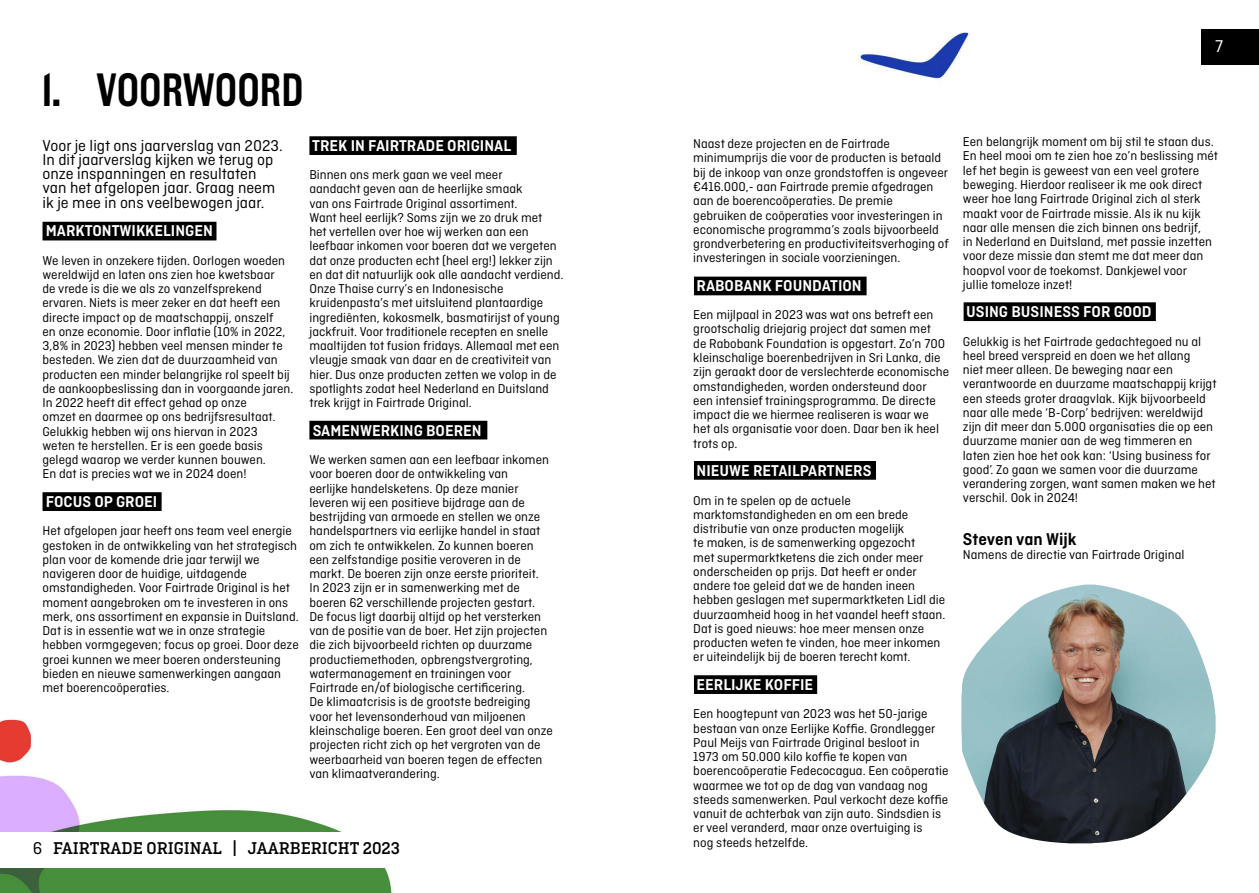
<style>
.page{position:relative;width:1259px;height:893px;background:#fff}
.page>*{position:absolute;margin:0;border:0;box-sizing:border-box;transform-origin:0 0}
.t1{font:500 48px "Americane Cond";letter-spacing:.015em;color:#000}
.t2{font:500 18px "Ciutadella Slab";color:#000}
.t3{font:600 18px "Ciutadella";color:#000}
.t4{font:18px "Ciutadella";color:#fff}
.t5{font:16.5px/14.2px "Ciutadella";color:#000}
.t6{font:600 16.5px "Ciutadella";color:#fff}
.t7{font:13.5px/14.2px "Ciutadella";color:#000}
.s1{font-family:"Ciutadella";font-weight:400}
</style>
<div class="page">
<img style="left:0;top:221px;width:437px;height:672px">
<img style="left:437px;top:32px;width:667px;height:812px">
<div style="left:964px;top:303px;width:191px;height:17px;background:#000"></div>
<div style="left:963px;top:302px;width:192px;height:19px;border:2px solid #000"></div>
<div style="left:310px;top:137px;width:206px;height:17px;background:#000"></div>
<div style="left:309px;top:136px;width:208px;height:19px;border:2px solid #000"></div>
<div style="left:310px;top:421px;width:176px;height:18px;background:#000"></div>
<div style="left:43px;top:493px;width:118px;height:17px;background:#000"></div>
<div style="left:43px;top:492px;width:119px;height:19px;border:2px solid #000"></div>
<div style="left:694px;top:277px;width:172px;height:18px;background:#000"></div>
<div style="left:694px;top:462px;width:181px;height:17px;background:#000"></div>
<div style="left:694px;top:461px;width:182px;height:19px;border:2px solid #000"></div>
<div style="left:694px;top:676px;width:122px;height:17px;background:#000"></div>
<div style="left:694px;top:675px;width:123px;height:19px;border:2px solid #000"></div>
<div style="left:43px;top:222px;width:173px;height:18px;background:#000"></div>
<img style="left:961px;top:585px;width:254px;height:258px">
<div style="left:0;top:832px;width:413px;height:35px;background:#fff"></div>
<div style="left:1201px;top:29px;width:58px;height:35px;background:#000"></div>
<h1 class="t1" style="left:43px;top:62px;width:262px">1. VOORWOORD</h1>
<p class="t5" style="left:43px;top:138px;width:242px">Voor je ligt ons jaarverslag van 2023.<br>In dit jaarverslag kijken we terug op onze inspanningen en resultaten van het afgelopen jaar. Graag neem ik je mee in ons veelbewogen jaar.</p>
<p class="t6" style="left:46px;top:221px;width:169px">MARKTONTWIKKELINGEN</p>
<p class="t7" style="left:43px;top:253px;width:252px">We leven in onzekere tijden. Oorlogen woeden wereldwijd en laten ons zien hoe kwetsbaar<br>de vrede is die we als zo vanzelfsprekend ervaren. Niets is meer zeker en dat heeft een directe impact op de maatschappij, onszelf<br>en onze economie. Door inflatie (10% in 2022, 3,8% in 2023) hebben veel mensen minder te besteden. We zien dat de duurzaamheid van producten een minder belangrijke rol speelt bij de aankoopbeslissing dan in voorgaande jaren.<br>In 2022 heeft dit effect gehad op onze<br>omzet en daarmee op ons bedrijfsresultaat.<br>Gelukkig hebben wij ons hiervan in 2023 weten te herstellen. Er is een goede basis gelegd waarop we verder kunnen bouwen.<br>En dat is precies wat we in 2024 doen!</p>
<p class="t6" style="left:46px;top:492px;width:113px">FOCUS OP GROEI</p>
<p class="t7" style="left:43px;top:524px;width:258px">Het afgelopen jaar heeft ons team veel energie gestoken in de ontwikkeling van het strategisch plan voor de komende drie jaar terwijl we navigeren door de huidige, uitdagende omstandigheden. Voor Fairtrade Original is het moment aangebroken om te investeren in ons merk, ons assortiment en expansie in Duitsland.<br>Dat is in essentie wat we in onze strategie hebben vormgegeven; focus op groei. Door deze groei kunnen we meer boeren ondersteuning bieden en nieuwe samenwerkingen aangaan met boerencoöperaties.</p>
<p class="t6" style="left:312px;top:136px;width:200px">TREK IN FAIRTRADE ORIGINAL</p>
<p class="t7" style="left:309px;top:167px;width:255px">Binnen ons merk gaan we veel meer<br>aandacht geven aan de heerlijke smaak<br>van ons Fairtrade Original assortiment.<br>Want heel eerlijk? Soms zijn we zo druk met het vertellen over hoe wij werken aan een leefbaar inkomen voor boeren dat we vergeten dat onze producten echt (heel erg!) lekker zijn en dat dit natuurlijk ook alle aandacht verdiend.<br>Onze Thaise curry’s en Indonesische kruidenpasta’s met uitsluitend plantaardige ingrediënten, kokosmelk, basmatirijst of young jackfruit. Voor traditionele recepten en snelle maaltijden tot fusion fridays. Allemaal met een vleugje smaak van daar en de creativiteit van hier. Dus onze producten zetten we volop in de spotlights zodat heel Nederland en Duitsland trek krijgt in Fairtrade Original.</p>
<p class="t6" style="left:313px;top:421px;width:170px">SAMENWERKING BOEREN</p>
<p class="t7" style="left:309px;top:452px;width:245px">We werken samen aan een leefbaar inkomen voor boeren door de ontwikkeling van<br>eerlijke handelsketens. Op deze manier leveren wij een positieve bijdrage aan de bestrijding van armoede en stellen we onze handelspartners via eerlijke handel in staat om zich te ontwikkelen. Zo kunnen boeren een zelfstandige positie veroveren in de markt. De boeren zijn onze eerste prioriteit.<br>In 2023 zijn er in samenwerking met de boeren 62 verschillende projecten gestart.<br>De focus ligt daarbij altijd op het versterken van de positie van de boer. Het zijn projecten die zich bijvoorbeeld richten op duurzame productiemethoden, opbrengstvergroting, watermanagement en trainingen voor Fairtrade en/of biologische certificering.<br>De klimaatcrisis is de grootste bedreiging voor het levensonderhoud van miljoenen kleinschalige boeren. Een groot deel van onze projecten richt zich op het vergroten van de weerbaarheid van boeren tegen de effecten van klimaatverandering.</p>
<h2 class="t2" style="left:33px;top:838px;width:368px"><span class="s1">6</span> FAIRTRADE ORIGINAL | JAARBERICHT 2023</h2>
<h2 class="t4" style="left:1215px;top:37px;width:10px">7</h2>
<p class="t7" style="left:693px;top:137px;width:257px">Naast deze projecten en de Fairtrade minimumprijs die voor de producten is betaald bij de inkoop van onze grondstoffen is ongeveer €416.000,- aan Fairtrade premie afgedragen aan de boerencoöperaties. De premie gebruiken de coöperaties voor investeringen in economische programma’s zoals bijvoorbeeld grondverbetering en productiviteitsverhoging of investeringen in sociale voorzieningen.</p>
<p class="t6" style="left:696px;top:276px;width:167px">RABOBANK FOUNDATION</p>
<p class="t7" style="left:693px;top:308px;width:257px">Een mijlpaal in 2023 was wat ons betreft een grootschalig driejarig project dat samen met<br>de Rabobank Foundation is opgestart. Zo’n 700 kleinschalige boerenbedrijven in Sri Lanka, die zijn geraakt door de verslechterde economische omstandigheden, worden ondersteund door een intensief trainingsprogramma. De directe impact die we hiermee realiseren is waar we het als organisatie voor doen. Daar ben ik heel trots op.</p>
<p class="t6" style="left:696px;top:461px;width:176px">NIEUWE RETAILPARTNERS</p>
<p class="t7" style="left:693px;top:493px;width:254px">Om in te spelen op de actuele marktomstandigheden en om een brede distributie van onze producten mogelijk<br>te maken, is de samenwerking opgezocht<br>met supermarktketens die zich onder meer onderscheiden op prijs. Dat heeft er onder andere toe geleid dat we de handen ineen hebben geslagen met supermarktketen Lidl die duurzaamheid hoog in het vaandel heeft staan.<br>Dat is goed nieuws: hoe meer mensen onze producten weten te vinden, hoe meer inkomen er uiteindelijk bij de boeren terecht komt.</p>
<p class="t6" style="left:696px;top:675px;width:118px">EERLIJKE KOFFIE</p>
<p class="t7" style="left:693px;top:707px;width:257px">Een hoogtepunt van 2023 was het 50-jarige bestaan van onze Eerlijke Koffie. Grondlegger Paul Meijs van Fairtrade Original besloot in 1973 om 50.000 kilo koffie te kopen van boerencoöperatie Fedecocagua. Een coöperatie waarmee we tot op de dag van vandaag nog steeds samenwerken. Paul verkocht deze koffie vanuit de achterbak van zijn auto. Sindsdien is er veel veranderd, maar onze overtuiging is<br>nog steeds hetzelfde.</p>
<p class="t7" style="left:963px;top:135px;width:256px">Een belangrijk moment om bij stil te staan dus.<br>En heel mooi om te zien hoe zo’n beslissing mét lef het begin is geweest van een veel grotere beweging. Hierdoor realiseer ik me ook direct weer hoe lang Fairtrade Original zich al sterk maakt voor de Fairtrade missie. Als ik nu kijk naar alle mensen die zich binnen ons bedrijf,<br>in Nederland en Duitsland, met passie inzetten voor deze missie dan stemt me dat meer dan hoopvol voor de toekomst. Dankjewel voor<br>jullie tomeloze inzet!</p>
<p class="t6" style="left:966px;top:302px;width:187px">USING BUSINESS FOR GOOD</p>
<p class="t7" style="left:963px;top:334px;width:255px">Gelukkig is het Fairtrade gedachtegoed nu al heel breed verspreid en doen we het allang<br>niet meer alleen. De beweging naar een verantwoorde en duurzame maatschappij krijgt een steeds groter draagvlak. Kijk bijvoorbeeld naar alle mede ‘B-Corp’ bedrijven: wereldwijd zijn dit meer dan 5.000 organisaties die op een duurzame manier aan de weg timmeren en laten zien hoe het ook kan: ‘Using business for good’. Zo gaan we samen voor die duurzame verandering zorgen, want samen maken we het verschil. Ook in 2024!</p>
<h2 class="t3" style="left:963px;top:529px;width:115px">Steven van Wijk</h2>
<p class="t7" style="left:963px;top:548px;width:223px">Namens de directie van Fairtrade Original</p>
</div>
